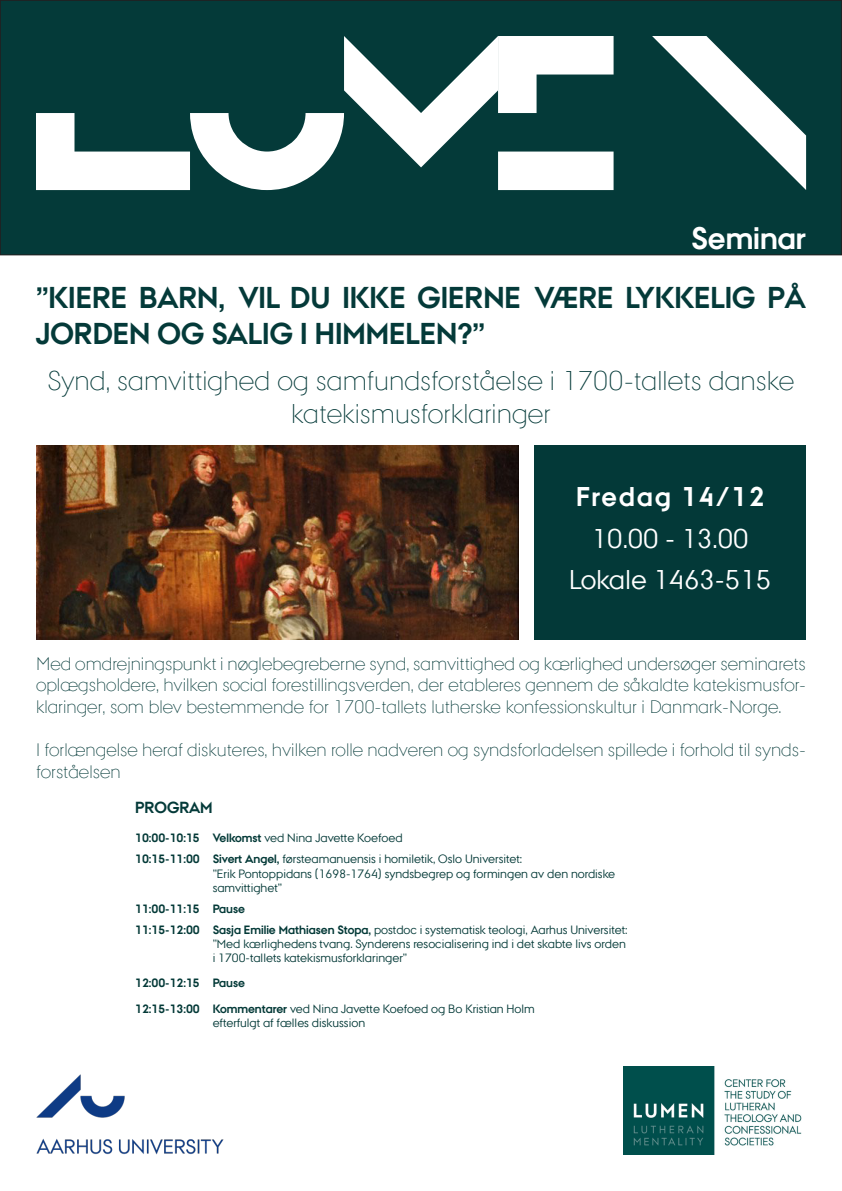
<style>
.page{position:relative;width:842px;height:1191px;background:#fff}
.page>*{position:absolute;margin:0;border:0;box-sizing:border-box;transform-origin:0 0}
.t1{font:154px "AU Peto";color:#fff}
.t2{font:300 31px "AU Passata";color:#fff}
.t3{font:700 30px/36px "AU Passata";color:#043a39}
.t4{font:300 27px/32.4px "AU Passata";color:#033938;text-align:center}
.t5{font:27px "AU Passata";color:#fff}
.t6{font:700 27px "AU Passata";letter-spacing:.075em;color:#fff}
.t7{font:300 18px/21.6px "AU Passata";color:#043a39;text-align:justify}
.t8{font:700 16px "AU Passata";color:#043a39}
.t9{font:12px/14.4px "AU Passata";color:#033937}
.t10{font:700 12px "AU Passata";color:#033937}
.s1{font-weight:700}
</style>
<div class="page">
<img style="left:624px;top:1066px;width:178px;height:89px">
<img style="left:36px;top:1074px;width:188px;height:81px">
<div style="left:0;top:0;width:842px;height:255px;background:#043a39"></div>
<div style="left:0;top:0;width:842px;height:255px;border:1px solid #231f20"></div>
<div style="left:534px;top:445px;width:272px;height:195px;background:#033938"></div>
<img style="left:36px;top:445px;width:482px;height:195px">
<p class="t1" style="left:36px;top:47px;width:771px">LUMEN</p>
<p class="t2" style="left:691px;top:220px;width:116px">Seminar</p>
<p class="t3" style="left:36px;top:279px;width:771px">”KIERE BARN, VIL DU IKKE GIERNE VÆRE LYKKELIG PÅ<br>JORDEN OG SALIG I HIMMELEN?”</p>
<p class="t4" style="left:48px;top:365px;width:748px">Synd, samvittighed og samfundsforståelse i 1700-tallets danske katekismusforklaringer</p>
<p class="t6" style="left:576px;top:481px;width:190px">Fredag 14/12</p>
<p class="t5" style="left:592px;top:522px;width:158px">10.00 - 13.00</p>
<p class="t5" style="left:569px;top:564px;width:203px">Lokale 1463-515</p>
<p class="t7" style="left:36px;top:653px;width:771px">Med omdrejningspunkt i nøglebegreberne synd, samvittighed og kærlighed undersøger seminarets oplægsholdere, hvilken social forestillingsverden, der etableres gennem de såkaldte katekismusfor&shy;klaringer, som blev bestemmende for 1700-tallets lutherske konfessionskultur i Danmark-Norge.</p>
<p class="t7" style="left:36px;top:739px;width:771px">I forlængelse heraf diskuteres, hvilken rolle nadveren og syndsforladelsen spillede i forhold til synds&shy;forståelsen</p>
<p class="t8" style="left:135px;top:798px;width:79px">PROGRAM</p>
<p class="t10" style="left:135px;top:831px;width:66px">10:00-10:15</p>
<p class="t10" style="left:135px;top:852px;width:66px">10:15-11:00</p>
<p class="t10" style="left:135px;top:901px;width:66px">11:00-11:15</p>
<p class="t10" style="left:135px;top:922px;width:66px">11:15-12:00</p>
<p class="t10" style="left:135px;top:975px;width:66px">12:00-12:15</p>
<p class="t9" style="left:213px;top:830px;width:192px"><span class="s1">Velkomst</span> ved Nina Javette Koefoed</p>
<p class="t9" style="left:213px;top:851px;width:311px"><span class="s1">Sivert Angel,</span> førsteamanuensis i homiletik, Oslo Universitet:</p>
<p class="t9" style="left:213px;top:866px;width:404px">”Erik Pontoppidans (1698-1764) syndsbegrep og formingen av den nordiske samvittighet”</p>
<p class="t10" style="left:213px;top:901px;width:34px">Pause</p>
<p class="t9" style="left:213px;top:922px;width:416px"><span class="s1">Sasja Emilie Mathiasen Stopa,</span> postdoc i systematisk teologi, Aarhus Universitet:</p>
<p class="t9" style="left:213px;top:936px;width:415px">”Med kærlighedens tvang. Synderens resocialisering ind i det skabte livs orden i 1700-tallets katekismusforklaringer”</p>
<p class="t10" style="left:213px;top:975px;width:34px">Pause</p>
<p class="t10" style="left:135px;top:1001px;width:66px">12:15-13:00</p>
<p class="t9" style="left:213px;top:1001px;width:324px"><span class="s1">Kommentarer</span> ved Nina Javette Koefoed og Bo Kristian Holm</p>
<p class="t9" style="left:213px;top:1015px;width:154px">efterfulgt af fælles diskussion</p>
</div>
